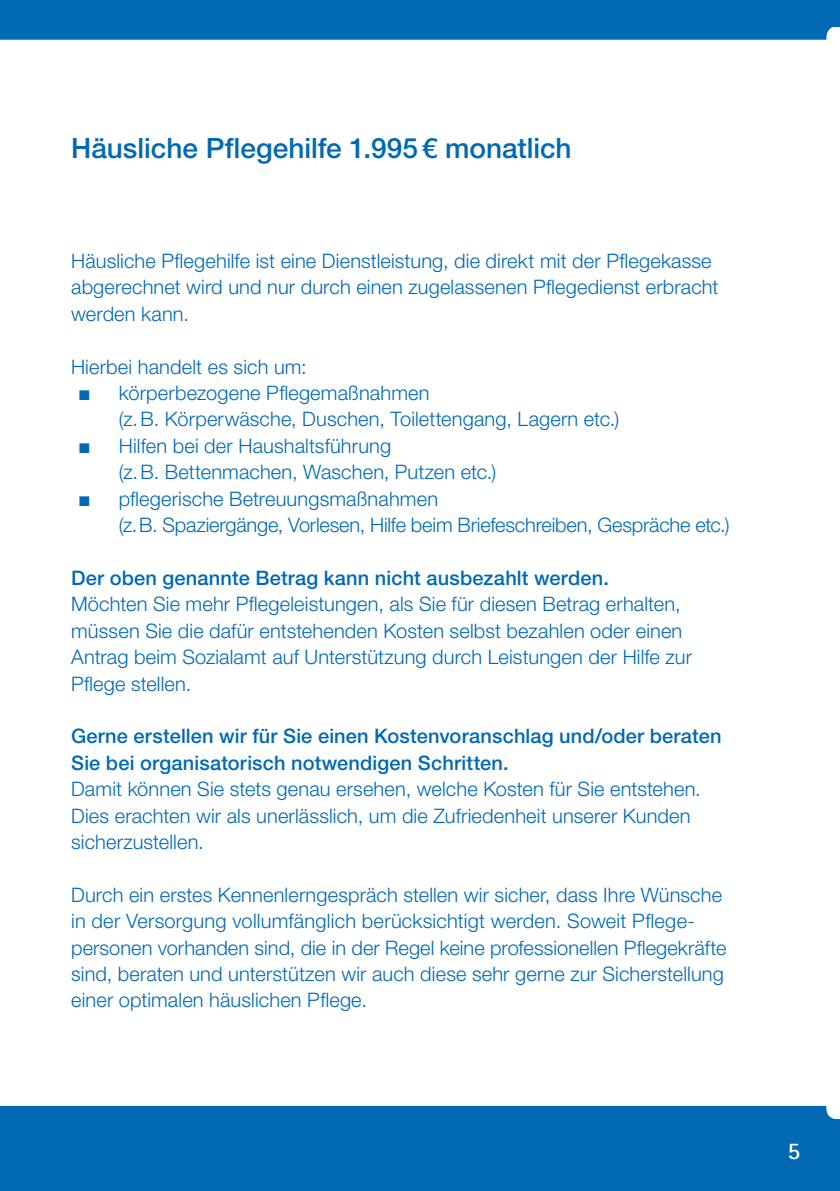
<style>
.page{position:relative;width:840px;height:1191px;background:#fff}
.page>*{position:absolute;margin:0;border:0;box-sizing:border-box;transform-origin:0 0}
.t1{font:500 28px "Helvetica Neue LT";color:#0069b4}
.t2{font:700 24px "Rotis Sans Serif";color:#fff}
.t3{font:300 20px/26.4px "Helvetica Neue LT";letter-spacing:.005em;color:#0069b4}
.t4{font:500 20px/26.4px "Helvetica Neue LT";letter-spacing:.01em;color:#0069b4}
</style>
<div class="page">
<div style="left:0;top:1106px;width:839px;height:85px;background:#0069b4"></div>
<div style="left:0;top:0;width:839px;height:40px;background:#0069b4"></div>
<h1 class="t1" style="left:71px;top:131px;width:502px">Häusliche Pflegehilfe 1.995€ monatlich</h1>
<p class="t3" style="left:71px;top:247px;width:648px">Häusliche Pflegehilfe ist eine Dienstleistung, die direkt mit der Pflegekasse abgerechnet wird und nur durch einen zugelassenen Pflegedienst erbracht werden kann.</p>
<p class="t3" style="left:71px;top:353px;width:237px">Hierbei handelt es sich um:</p>
<p class="t3" style="left:119px;top:379px;width:501px;text-indent:-40px">■ körperbezogene Pflegemaßnahmen<br>(z.B. Körperwäsche, Duschen, Toilettengang, Lagern etc.)</p>
<p class="t3" style="left:119px;top:432px;width:379px;text-indent:-40px">■ Hilfen bei der Haushaltsführung<br>(z.B. Bettenmachen, Waschen, Putzen etc.)</p>
<p class="t3" style="left:119px;top:485px;width:611px;text-indent:-40px">■ pflegerische Betreuungsmaßnahmen<br>(z.B. Spaziergänge, Vorlesen, Hilfe beim Briefeschreiben, Gespräche etc.)</p>
<p class="t4" style="left:71px;top:564px;width:539px">Der oben genannte Betrag kann nicht ausbezahlt werden.</p>
<p class="t3" style="left:71px;top:590px;width:622px">Möchten Sie mehr Pflegeleistungen, als Sie für diesen Betrag erhalten, müssen Sie die dafür entstehenden Kosten selbst bezahlen oder einen Antrag beim Sozialamt auf Unterstützung durch Leistungen der Hilfe zur Pflege stellen.</p>
<p class="t4" style="left:71px;top:723px;width:651px">Gerne erstellen wir für Sie einen Kostenvoranschlag und/oder beraten<br>Sie bei organisatorisch notwendigen Schritten.</p>
<p class="t3" style="left:71px;top:775px;width:631px">Damit können Sie stets genau ersehen, welche Kosten für Sie entstehen.<br>Dies erachten wir als unerlässlich, um die Zufriedenheit unserer Kunden sicherzustellen.</p>
<p class="t3" style="left:71px;top:881px;width:656px">Durch ein erstes Kennenlerngespräch stellen wir sicher, dass Ihre Wünsche in der Versorgung vollumfänglich berücksichtigt werden. Soweit Pflege&shy;personen vorhanden sind, die in der Regel keine professionellen Pflegekräfte sind, beraten und unterstützen wir auch diese sehr gerne zur Sicherstellung einer optimalen häuslichen Pflege.</p>
<p class="t2" style="left:786px;top:1135px;width:14px">5</p>
</div>
